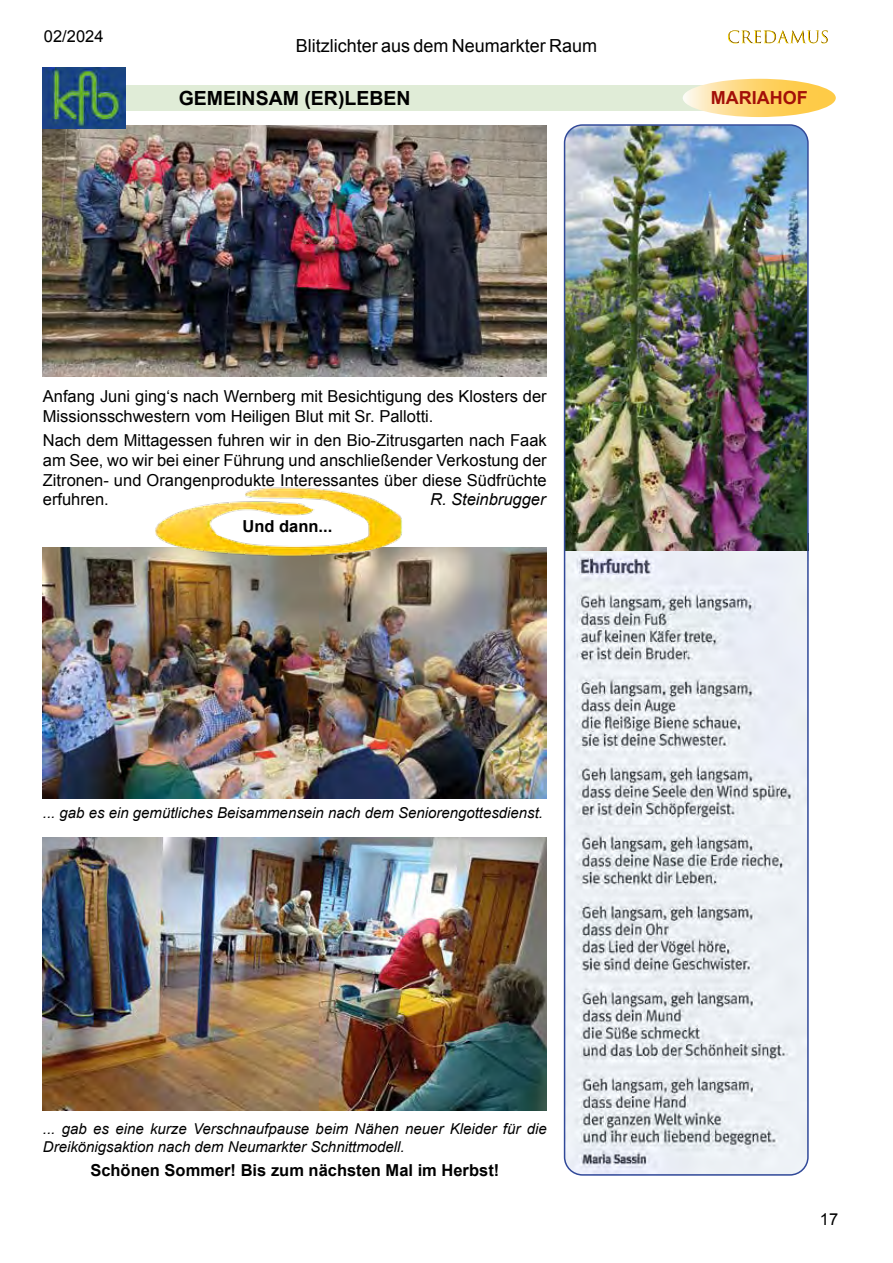
<style>
.page{position:relative;width:893px;height:1263px;background:#fff}
.page>*{position:absolute;margin:0;border:0;box-sizing:border-box;transform-origin:0 0}
.t1{font:700 19.5px "Arial";color:#000}
.t2{font:18px "Arial";color:#000}
.t3{font:700 18px "Arial";color:#a31008}
.t4{font:16.5px/19.8px "Arial";color:#000}
.t5{font:700 16.5px "Arial";color:#000}
.t6{font:italic 16.5px "Arial";color:#000}
.t7{font:italic 15px/18px "Arial";color:#000}
</style>
<div class="page">
<svg style="left:728px;top:30px;width:100px;height:14px"></svg>
<img style="left:43px;top:547px;width:504px;height:251px">
<img style="left:124px;top:487px;width:307px;height:76px">
<img style="left:565px;top:127px;width:241px;height:407px">
<div style="left:43px;top:85px;width:765px;height:26px;background:#e0ecd7"></div>
<svg style="left:683px;top:79px;width:153px;height:38px"></svg>
<img style="left:43px;top:125px;width:504px;height:251px">
<img style="left:43px;top:67px;width:83px;height:62px">
<img style="left:43px;top:838px;width:504px;height:272px">
<img style="left:565px;top:550px;width:241px;height:623px">
<img style="left:567px;top:534px;width:239px;height:16px">
<div style="left:564px;top:124px;width:245px;height:1052px;border:2px solid #314999;border-radius:18px"></div>
<p class="t4" style="left:44px;top:27px;width:61px">02/2024</p>
<p class="t2" style="left:296px;top:34px;width:303px">Blitzlichter aus dem Neumarkter Raum</p>
<p class="t1" style="left:179px;top:85px;width:233px">GEMEINSAM (ER)LEBEN</p>
<p class="t4" style="left:43px;top:387px;width:505px">Anfang Juni ging‘s nach Wernberg mit Besichtigung des Klosters der<br>Missionsschwestern vom Heiligen Blut mit Sr. Pallotti.</p>
<p class="t4" style="left:43px;top:430px;width:505px;text-align:justify">Nach dem Mittagessen fuhren wir in den Bio-Zitrusgarten nach Faak am See, wo wir bei einer Führung und anschließender Verkostung der Zitronen- und Orangenprodukte Interessantes über diese Südfrüchte erfuhren.</p>
<p class="t6" style="left:430px;top:489px;width:117px">R. Steinbrugger</p>
<p class="t5" style="left:242px;top:515px;width:91px">Und dann...</p>
<p class="t7" style="left:43px;top:804px;width:502px">... gab es ein gemütliches Beisammensein nach dem Seniorengottesdienst.</p>
<p class="t3" style="left:711px;top:86px;width:98px">MARIAHOF</p>
<p class="t7" style="left:43px;top:1120px;width:505px">... gab es eine kurze Verschnaufpause beim Nähen neuer Kleider für die<br>Dreikönigsaktion nach dem Neumarkter Schnittmodell.</p>
<p class="t5" style="left:90px;top:1159px;width:410px">Schönen Sommer! Bis zum nächsten Mal im Herbst!</p>
<p class="t4" style="left:820px;top:1210px;width:20px">17</p>
</div>
